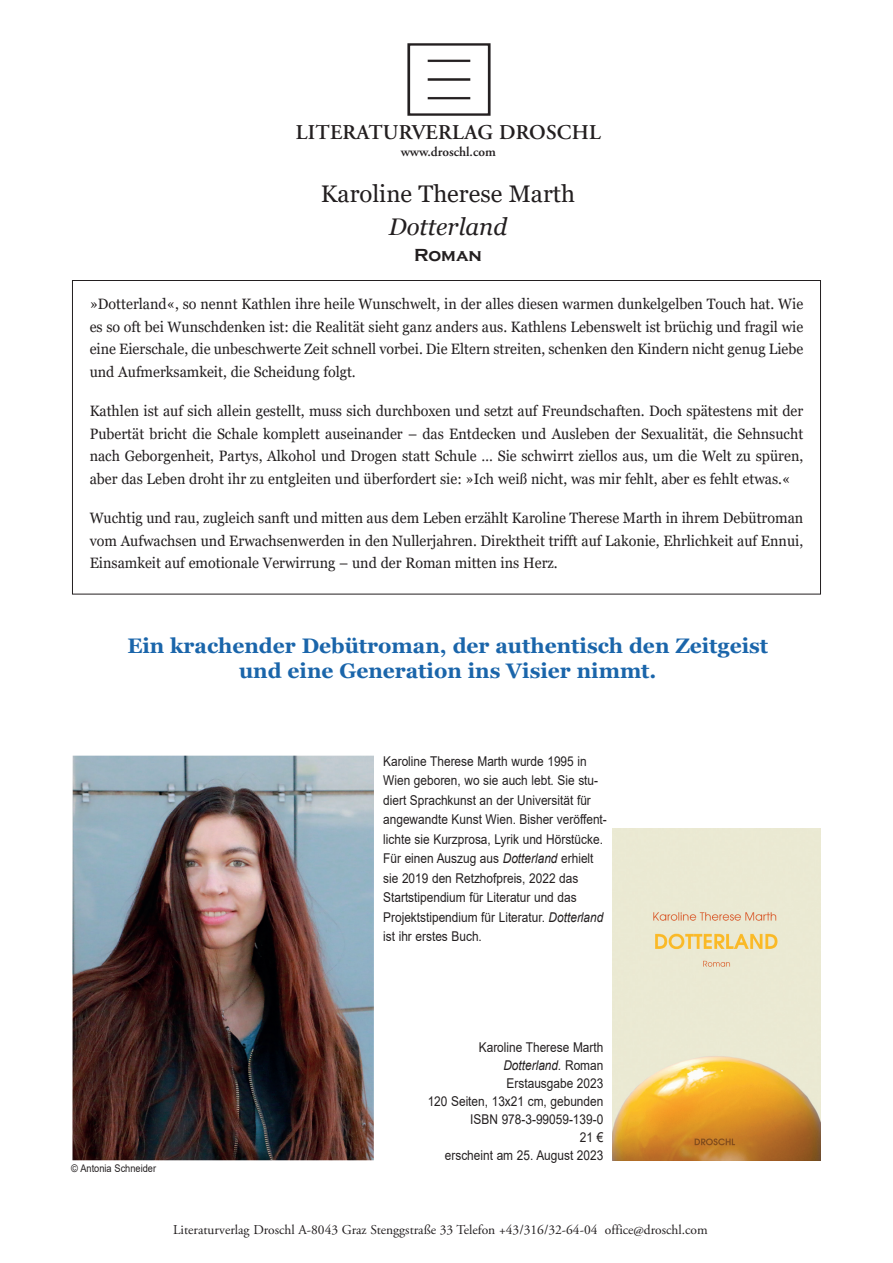
<style>
.page{position:relative;width:893px;height:1263px;background:#fff}
.page>*{position:absolute;margin:0;border:0;box-sizing:border-box;transform-origin:0 0}
.t1{font:24px "Georgia";color:#231f20}
.t2{font:italic 24px "Georgia";color:#231f20}
.t3{font:700 21px/25.3px "Georgia";color:#1a65aa;text-align:center}
.t4{font:600 21px "Adobe Garamond Pro";letter-spacing:.015em;color:#231f20}
.t5{font:700 18px "Copperplate Gothic";color:#231f20}
.t6{font:15px/22.5px "Georgia";color:#231f20;text-align:justify;scale:.95 1}
.t7{font:13.5px/19.5px "Arial";color:#231f20;scale:.88 1}
.t8{font:13.5px "Adobe Garamond Pro";color:#231f20}
.t9{font:600 13.5px "Adobe Garamond Pro";color:#231f20}
.t10{font:10.5px "Arial";color:#231f20;scale:.88 1}
.s1{font-style:italic}
</style>
<div class="page">
<img style="left:407px;top:43px;width:84px;height:73px">
<img style="left:612px;top:828px;width:209px;height:332px">
<img style="left:72px;top:756px;width:302px;height:404px">
<h2 class="t4" style="left:296px;top:120px;width:300px">LITERATURVERLAG DROSCHL</h2>
<p class="t9" style="left:401px;top:144px;width:97px">WWW.DROSCHL.COM</p>
<h1 class="t1" style="left:321px;top:179px;width:256px">Karoline Therese Marth</h1>
<h1 class="t2" style="left:389px;top:211px;width:120px">Dotterland</h1>
<p class="t5" style="left:414px;top:245px;width:69px">Roman</p>
<p class="t6" style="left:90px;top:293px;width:753px">»Dotterland«, so nennt Kathlen ihre heile Wunschwelt, in der alles diesen warmen dunkelgelben Touch hat. Wie es so oft bei Wunschdenken ist: die Realität sieht ganz anders aus. Kathlens Lebenswelt ist brüchig und fragil wie eine Eierschale, die unbeschwerte Zeit schnell vorbei. Die Eltern streiten, schenken den Kindern nicht genug Liebe und Aufmerksamkeit, die Scheidung folgt.</p>
<p class="t6" style="left:90px;top:400px;width:753px">Kathlen ist auf sich allein gestellt, muss sich durchboxen und setzt auf Freundschaften. Doch spätestens mit der Pubertät bricht die Schale komplett auseinander – das Entdecken und Ausleben der Sexualität, die Sehnsucht nach Geborgenheit, Partys, Alkohol und Drogen statt Schule … Sie schwirrt ziellos aus, um die Welt zu spüren, aber das Leben droht ihr zu entgleiten und überfordert sie: »Ich weiß nicht, was mir fehlt, aber es fehlt etwas.«</p>
<p class="t6" style="left:90px;top:507px;width:753px">Wuchtig und rau, zugleich sanft und mitten aus dem Leben erzählt Karoline Therese Marth in ihrem Debütroman vom Aufwachsen und Erwachsenwerden in den Nullerjahren. Direktheit trifft auf Lakonie, Ehrlichkeit auf Ennui, Einsamkeit auf emotionale Verwirrung – und der Roman mitten ins Herz.</p>
<h2 class="t3" style="left:127px;top:633px;width:642px">Ein krachender Debütroman, der authentisch den Zeitgeist und eine Generation ins Visier nimmt.</h2>
<p class="t7" style="left:383px;top:751px;width:256px">Karoline Therese Marth wurde 1995 in Wien geboren, wo sie auch lebt. Sie stu&shy;diert Sprachkunst an der Universität für angewandte Kunst Wien. Bisher veröffent&shy;lichte sie Kurzprosa, Lyrik und Hörstücke.<br>Für einen Auszug aus <span class="s1">Dotterland</span> erhielt sie 2019 den Retzhofpreis, 2022 das Startstipendium für Literatur und das Projektstipendium für Literatur. <span class="s1">Dotterland </span>ist ihr erstes Buch.</p>
<p class="t10" style="left:71px;top:1161px;width:98px">© Antonia Schneider</p>
<p class="t7" style="left:428px;top:1038px;width:201px;line-height:18px;text-align:right">Karoline Therese Marth<br><span class="s1">Dotterland.</span> Roman<br>Erstausgabe 2023<br>120 Seiten, 13x21 cm, gebunden<br>ISBN 978-3-99059-139-0<br>21 €<br>erscheint am 25. August 2023</p>
<p class="t8" style="left:173px;top:1222px;width:536px">Literaturverlag Droschl A-8043 Graz Stenggstraße 33 Telefon +43/316/32-64-04 office@droschl.com</p>
</div>
